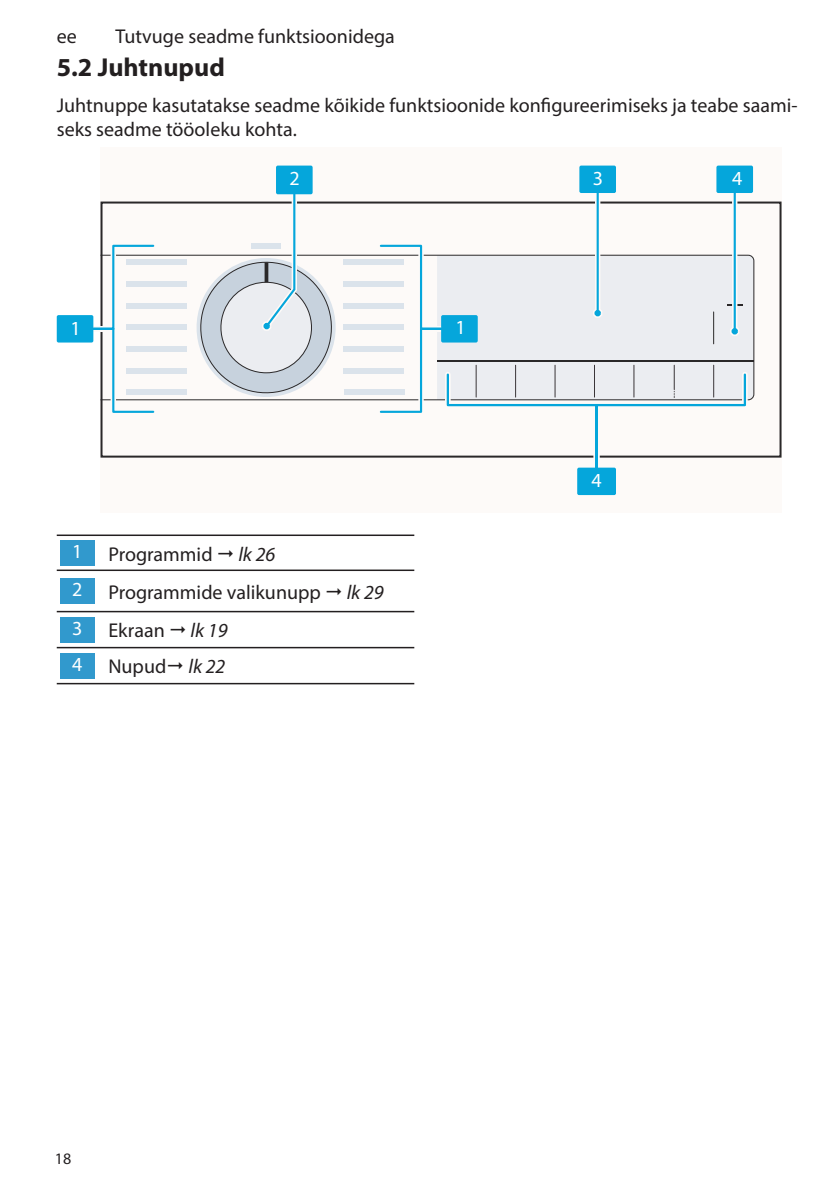
<style>
.page{position:relative;width:840px;height:1191px;background:#fff}
.page>*{position:absolute;margin:0;border:0;box-sizing:border-box;transform-origin:0 0}
.t1{font:700 26px "Myriad Pro";color:#231f20}
.t2{font:20px/24px "Myriad Pro";color:#231f20}
.t3{font:italic 20px "Myriad Pro";color:#231f20}
.t4{font:20px "Myriad Pro";color:#fff}
.t5{font:16px "Myriad Pro";color:#231f20}
.s1{font-style:italic}
</style>
<div class="page">
<hr style="left:57px;top:534px;width:48px;height:2px;background:#231f20">
<hr style="left:105px;top:534px;width:309px;height:2px;background:#231f20">
<hr style="left:57px;top:569px;width:48px;height:2px;background:#231f20">
<hr style="left:105px;top:569px;width:309px;height:2px;background:#231f20">
<hr style="left:57px;top:611px;width:48px;height:1px;background:#231f20">
<hr style="left:105px;top:611px;width:309px;height:1px;background:#231f20">
<hr style="left:57px;top:647px;width:48px;height:1px;background:#231f20">
<hr style="left:105px;top:647px;width:309px;height:1px;background:#231f20">
<hr style="left:57px;top:683px;width:48px;height:1px;background:#231f20">
<hr style="left:105px;top:683px;width:309px;height:1px;background:#231f20">
<div style="left:60px;top:540px;width:34px;height:25px;background:#3199cd"></div>
<div style="left:60px;top:578px;width:34px;height:25px;background:#3199cd"></div>
<div style="left:60px;top:617px;width:34px;height:25px;background:#3199cd"></div>
<div style="left:60px;top:653px;width:34px;height:25px;background:#3199cd"></div>
<div style="left:100px;top:147px;width:681px;height:366px;background:#fdfaf8"></div>
<svg style="left:158px;top:255px;width:596px;height:145px"></svg>
<svg style="left:187px;top:174px;width:158px;height:227px"></svg>
<div style="left:276px;top:166px;width:36px;height:28px;background:#05a6db;border-radius:2px"></div>
<svg style="left:594px;top:193px;width:5px;height:47px"></svg>
<hr style="left:596px;top:193px;width:2px;height:118px;background:#05a6db">
<div style="left:579px;top:166px;width:36px;height:27px;background:#05a6db;border-radius:2px"></div>
<svg style="left:88px;top:240px;width:70px;height:177px"></svg>
<div style="left:57px;top:315px;width:36px;height:27px;background:#05a6db;border-radius:2px"></div>
<div style="left:577px;top:467px;width:38px;height:28px;background:#05a6db;border-radius:2px"></div>
<svg style="left:731px;top:193px;width:5px;height:47px"></svg>
<svg style="left:375px;top:240px;width:375px;height:244px"></svg>
<hr style="left:733px;top:193px;width:2px;height:136px;background:#05a6db">
<div style="left:716px;top:166px;width:36px;height:27px;background:#05a6db;border-radius:2px"></div>
<p class="t2" style="left:57px;top:24px;width:22px">ee</p>
<p class="t2" style="left:115px;top:24px;width:281px">Tutvuge seadme funktsioonidega</p>
<h1 class="t1" style="left:57px;top:50px;width:169px">5.2 Juhtnupud</h1>
<p class="t2" style="left:57px;top:93px;width:742px">Juhtnuppe kasutatakse seadme kõikide funktsioonide konfigureerimiseks ja teabe saami&shy;seks seadme tööoleku kohta.</p>
<p class="t4" style="left:289px;top:166px;width:12px">2</p>
<p class="t4" style="left:592px;top:166px;width:12px">3</p>
<p class="t4" style="left:70px;top:316px;width:12px">1</p>
<p class="t4" style="left:455px;top:315px;width:12px">1</p>
<p class="t4" style="left:72px;top:539px;width:12px">1</p>
<p class="t2" style="left:108px;top:541px;width:106px">Programmid</p>
<p class="t3" style="left:238px;top:541px;width:39px">lk 26</p>
<p class="t4" style="left:72px;top:577px;width:12px">2</p>
<p class="t2" style="left:108px;top:579px;width:214px">Programmide valikunupp</p>
<p class="t3" style="left:346px;top:579px;width:39px">lk 29</p>
<p class="t4" style="left:72px;top:615px;width:12px">3</p>
<p class="t2" style="left:108px;top:618px;width:58px">Ekraan</p>
<p class="t3" style="left:190px;top:618px;width:39px">lk 19</p>
<p class="t4" style="left:72px;top:651px;width:12px">4</p>
<p class="t2" style="left:108px;top:654px;width:118px">Nupud <span class="s1">lk 22</span></p>
<p class="t4" style="left:591px;top:468px;width:12px">4</p>
<p class="t4" style="left:731px;top:166px;width:12px">4</p>
<p class="t5" style="left:55px;top:1148px;width:18px">18</p>
</div>
